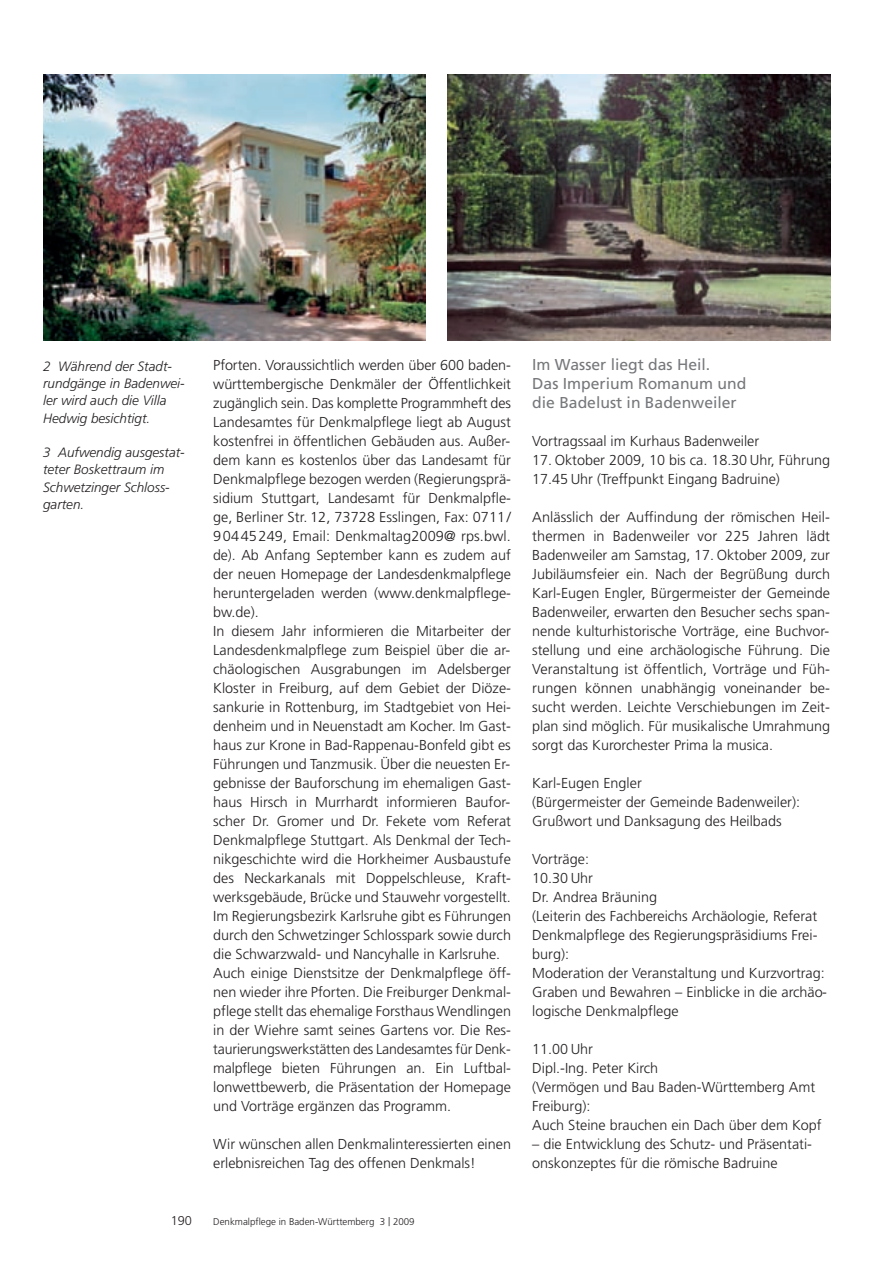
<style>
.page{position:relative;width:893px;height:1263px;background:#fff}
.page>*{position:absolute;margin:0;border:0;box-sizing:border-box;transform-origin:0 0}
.t1{font:15.75px/19px "Frutiger";color:#76787b}
.t2{font:300 14.4px/19px "Frutiger";color:#231f20}
.t3{font:italic 300 13.5px/17.2px "Frutiger";color:#231f20}
.t4{font:300 12.75px "Frutiger";color:#231f20}
.t5{font:300 9.75px "Frutiger";color:#231f20}
.s1{font-size:12px}
</style>
<div class="page">
<img style="left:43px;top:75px;width:383px;height:266px">
<img style="left:447px;top:75px;width:383px;height:266px">
<p class="t3" style="left:43px;top:359px;width:143px">2 Während der Stadt&shy;rundgänge in Badenwei&shy;ler wird auch die Villa<br>Hedwig besichtigt.</p>
<p class="t3" style="left:43px;top:445px;width:143px">3 Aufwendig ausgestat&shy;teter Boskettraum im<br>Schwetzinger Schloss - garten.</p>
<p class="t2" style="left:213px;top:357px;width:299px">Pforten. Voraussichtlich werden über 600 baden&shy;würt tembergische Denkmäler der Öffentlichkeit zugänglich sein. Das komplette Programmheft des Landesamtes für Denkmalpflege liegt ab August kostenfrei in öffentlichen Gebäuden aus. Außer&shy;dem kann es kostenlos über das Landesamt für Denkmalpflege bezogen werden (Regierungsprä&shy;sidium Stuttgart, Landesamt für Denkmalpfle - ge, Berliner Str. 12, 73728 Esslingen, Fax: 0711/ 90445249, Email: Denkmaltag2009@ rps.bwl. de). Ab Anfang September kann es zudem auf der neuen Homepage der Landesdenkmalpflege heruntergeladen werden (www.denkmalpflege&shy;bw.de).<br>In diesem Jahr informieren die Mitarbeiter der Landesdenkmalpflege zum Beispiel über die ar&shy;chäologischen Ausgrabungen im Adelsberger Kloster in Freiburg, auf dem Gebiet der Diöze&shy;sankurie in Rottenburg, im Stadtgebiet von Hei&shy;denheim und in Neuenstadt am Kocher. Im Gast&shy;haus zur Krone in Bad-Rappenau-Bonfeld gibt es Führungen und Tanzmusik. Über die neuesten Er&shy;gebnisse der Bauforschung im ehemaligen Gast&shy;haus Hirsch in Murrhardt informieren Baufor&shy;scher Dr. Gromer und Dr. Fekete vom Referat Denkmalpflege Stuttgart. Als Denkmal der Tech&shy;nikgeschichte wird die Horkheimer Ausbaustufe des Neckarkanals mit Doppelschleuse, Kraft&shy;werksgebäude, Brücke und Stauwehr vorgestellt.<br>Im Regierungsbezirk Karlsruhe gibt es Führungen durch den Schwetzinger Schlosspark sowie durch die Schwarzwald- und Nancyhalle in Karlsruhe.<br>Auch einige Dienstsitze der Denkmalpflege öff&shy;nen wieder ihre Pforten. Die Freiburger Denkmal&shy;pflege stellt das ehemalige Forsthaus Wendlingen in der Wiehre samt seines Gartens vor. Die Res&shy;taurierungswerkstätten des Landesamtes für Denk&shy;malpflege bieten Führungen an. Ein Luftbal - lonwettbewerb, die Präsentation der Homepage und Vorträge ergänzen das Programm.</p>
<p class="t2" style="left:213px;top:1135px;width:299px">Wir wünschen allen Denkmalinteressierten einen erlebnisreichen Tag des offenen Denkmals!</p>
<p class="t4" style="left:171px;top:1215px;width:23px">190</p>
<p class="t5" style="left:213px;top:1217px;width:203px">Denkmalpflege in Baden-Württemberg 3 <span class="s1">|</span> 2009</p>
<p class="t1" style="left:532px;top:357px;width:216px">Im Wasser liegt das Heil.<br>Das Imperium Romanum und die Badelust in Badenweiler</p>
<p class="t2" style="left:532px;top:433px;width:228px">Vortragssaal im Kurhaus Badenweiler</p>
<p class="t2" style="left:532px;top:452px;width:299px">17. Oktober 2009, 10 bis ca. 18.30 Uhr, Führung<br>17.45 Uhr (Treffpunkt Eingang Badruine)</p>
<p class="t2" style="left:532px;top:509px;width:299px;text-align:justify">Anlässlich der Auffindung der römischen Heil&shy;thermen in Badenweiler vor 225 Jahren lädt Badenweiler am Samstag, 17. Oktober 2009, zur Jubiläumsfeier ein. Nach der Begrüßung durch Karl-Eugen Engler, Bürgermeister der Gemeinde Badenweiler, erwarten den Besucher sechs span&shy;nende kulturhistorische Vorträge, eine Buchvor&shy;stellung und eine archäologische Führung. Die Veranstaltung ist öffentlich, Vorträge und Füh&shy;rungen können unabhängig voneinander be&shy;sucht werden. Leichte Verschiebungen im Zeit&shy;plan sind möglich. Für musikalische Umrahmung sorgt das Kurorchester Prima la musica.</p>
<p class="t2" style="left:532px;top:775px;width:269px">Karl-Eugen Engler<br>(Bürgermeister der Gemeinde Badenweiler):<br>Grußwort und Danksagung des Heilbads</p>
<p class="t2" style="left:532px;top:851px;width:296px">Vorträge:<br>10.30 Uhr<br>Dr. Andrea Bräuning<br>(Leiterin des Fachbereichs Archäologie, Referat<br>Denkmalpflege des Regierungspräsidiums Frei&shy;burg):<br>Moderation der Veranstaltung und Kurzvortrag:<br>Graben und Bewahren – Einblicke in die archäo&shy;logische Denkmalpflege</p>
<p class="t2" style="left:532px;top:1040px;width:291px">11.00 Uhr<br>Dipl.-Ing. Peter Kirch<br>(Vermögen und Bau Baden-Württemberg Amt<br>Freiburg):<br>Auch Steine brauchen ein Dach über dem Kopf</p>
<p class="t2" style="left:532px;top:1135px;width:281px">– die Entwicklung des Schutz- und Präsentati&shy;onskonzeptes für die römische Badruine</p>
</div>
